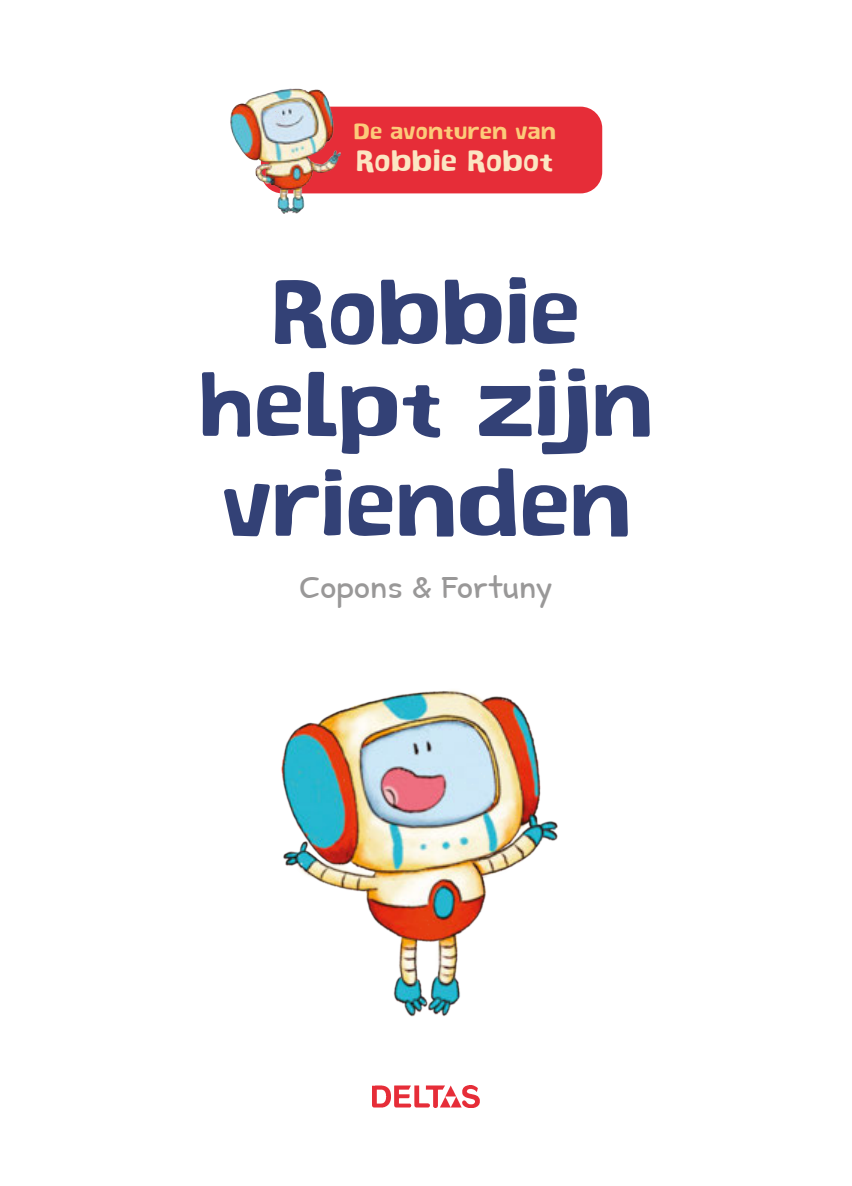
<style>
.page{position:relative;width:852px;height:1186px;background:#fff}
.page>*{position:absolute;margin:0;border:0;box-sizing:border-box;transform-origin:0 0}
.t1{font:89px/92.2px "Bosque";color:#334176;text-align:center;scale:1.25 1}
.t2{font:32px "Patrick Hand";letter-spacing:-.005em;color:#999898;scale:1.25 1}
.t3{font:28.8px "Bosque";letter-spacing:.005em;color:#fbe6c3;scale:1.25 1}
.t4{font:21.6px "Bosque";letter-spacing:.005em;color:#fccb7a;scale:1.25 1}
</style>
<div class="page">
<div style="left:261px;top:107px;width:341px;height:86px;background:#e62d38;border-radius:22px"></div>
<img style="left:230px;top:88px;width:110px;height:125px">
<img style="left:281px;top:690px;width:277px;height:327px">
<img style="left:372px;top:1085px;width:107px;height:22px">
<p class="t4" style="left:354px;top:117px;width:163px">De avonturen van</p>
<p class="t3" style="left:356px;top:142px;width:159px">Robbie Robot</p>
<p class="t1" style="left:199px;top:270px;width:365px">Robbie helpt zijn</p>
<p class="t1" style="left:221px;top:462px;width:330px">vrienden</p>
<p class="t2" style="left:299px;top:565px;width:204px">Copons &amp; Fortuny</p>
</div>
